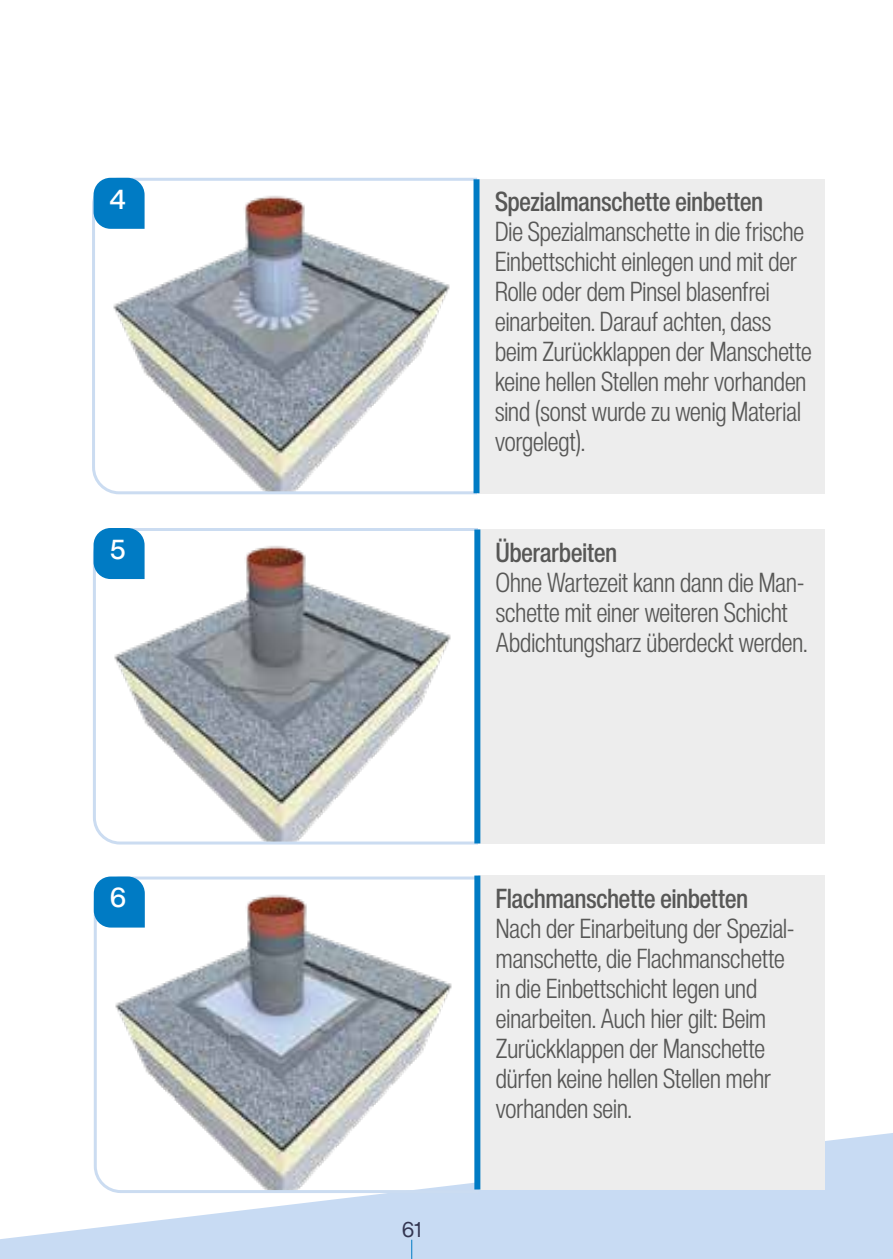
<style>
.page{position:relative;width:893px;height:1259px;background:#fff}
.page>*{position:absolute;margin:0;border:0;box-sizing:border-box;transform-origin:0 0}
.t1{font:300 27px/30px "Helvetica Now Disp Cn";color:#575756}
.t2{font:500 27px "Helvetica Now Disp Cn";color:#575756}
.t3{font:500 27px "Helvetica Now Display";color:#fff}
.t4{font:21px "Helvetica Now Display";color:#333651}
</style>
<div class="page">
<svg style="left:0;top:1133px;width:893px;height:126px;fill:#c8dbf3"></svg>
<svg style="left:411px;top:1239px;width:1px;height:20px"></svg>
<div style="left:478px;top:179px;width:347px;height:315px;background:#ededed"></div>
<svg style="left:92px;top:177px;width:387px;height:318px"></svg>
<div style="left:473px;top:179px;width:6px;height:314px;background:#007bc4"></div>
<svg style="left:94px;top:178px;width:51px;height:51px;background:#1284c8"></svg>
<div style="left:479px;top:529px;width:346px;height:315px;background:#ededed"></div>
<svg style="left:93px;top:528px;width:386px;height:317px"></svg>
<div style="left:474px;top:529px;width:6px;height:314px;background:#007bc4"></div>
<svg style="left:94px;top:528px;width:51px;height:51px;background:#1284c8"></svg>
<div style="left:479px;top:875px;width:346px;height:315px;background:#ededed"></div>
<svg style="left:92px;top:876px;width:388px;height:318px"></svg>
<svg style="left:94px;top:876px;width:51px;height:51px;background:#1384c8"></svg>
<div style="left:474px;top:875px;width:6px;height:314px;background:#007bc4"></div>
<p class="t3" style="left:110px;top:180px;width:18px">4</p>
<p class="t2" style="left:495px;top:184px;width:270px">Spezialmanschette einbetten</p>
<p class="t1" style="left:495px;top:217px;width:318px">Die Spezialmanschette in die frische<br>Einbettschicht einlegen und mit der<br>Rolle oder dem Pinsel blasenfrei einarbeiten. Darauf achten, dass beim Zurückklappen der Manschette keine hellen Stellen mehr vorhanden sind (sonst wurde zu wenig Material vorgelegt).</p>
<p class="t3" style="left:110px;top:530px;width:17px">5</p>
<p class="t2" style="left:496px;top:534px;width:123px">Überarbeiten</p>
<p class="t1" style="left:496px;top:567px;width:313px">Ohne Wartezeit kann dann die Man&shy;schette mit einer weiteren Schicht<br>Abdichtungsharz überdeckt werden.</p>
<p class="t3" style="left:110px;top:879px;width:18px">6</p>
<p class="t2" style="left:496px;top:880px;width:254px">Flachmanschette einbetten</p>
<p class="t1" style="left:496px;top:913px;width:300px">Nach der Einarbeitung der Spezial&shy;manschette, die Flachmanschette in die Einbettschicht legen und einarbeiten. Auch hier gilt: Beim<br>Zurückklappen der Manschette dürfen keine hellen Stellen mehr vorhanden sein.</p>
<p class="t4" style="left:402px;top:1215px;width:21px">61</p>
</div>
